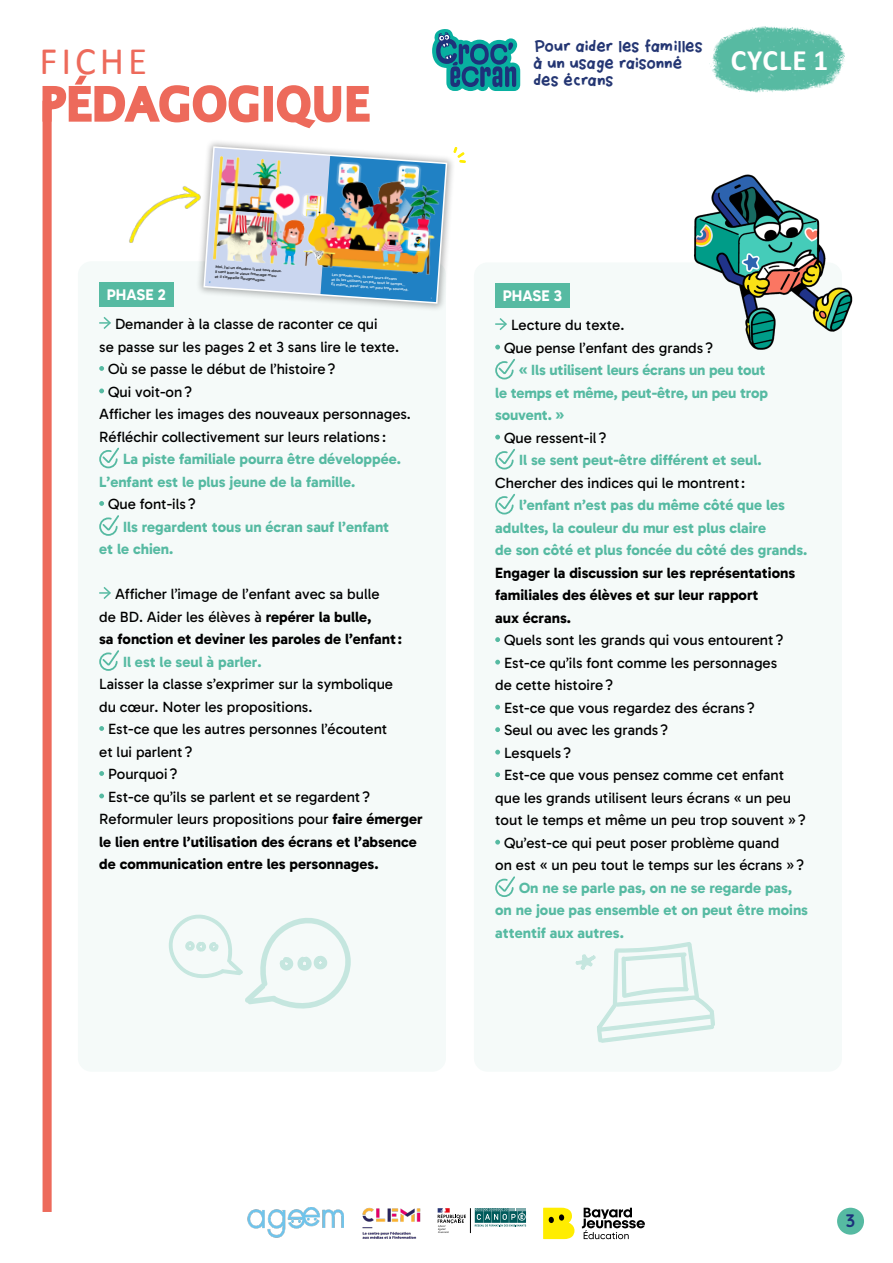
<style>
.page{position:relative;width:893px;height:1263px;background:#fff}
.page>*{position:absolute;margin:0;border:0;box-sizing:border-box;transform-origin:0 0}
.t1{font:39px "Calibri";letter-spacing:.1em;color:#ed6a5b}
.t2{font:700 29.7px "Calibri";letter-spacing:.04em;color:#fff}
.t3{font:700 18px "Quicksand";color:#1c317b}
.t4{font:15.6px "Gabarito";color:#fff}
.t5{font:800 15.45px/17.2px "Papercut";color:#243673}
.t6{font:15px/22.5px "Gabarito";color:#000}
.t7{font:15px/22.5px "Gabarito";color:#56baa2}
.t8{font:500 3.9px/4.9px "Uniform Rnd";color:#fff}
.t9{font:500 3.9px/4.9px "Uniform Rnd";color:#000}
</style>
<div class="page">
<svg style="left:438px;top:1208px;width:88px;height:25px"></svg>
<img style="left:362px;top:1208px;width:59px;height:31px">
<svg style="left:543px;top:1208px;width:31px;height:31px"></svg>
<svg style="left:582px;top:1208px;width:63px;height:31px"></svg>
<img style="left:248px;top:1208px;width:96px;height:30px">
<svg style="left:432px;top:29px;width:88px;height:62px"></svg>
<div style="left:43px;top:101px;width:9px;height:1111px;background:#ed6a5b"></div>
<div style="left:264px;top:86px;width:9px;height:36px;background:#ed6a5b"></div>
<svg style="left:276px;top:85px;width:94px;height:44px"></svg>
<svg style="left:42px;top:75px;width:217px;height:50px"></svg>
<img style="left:709px;top:26px;width:136px;height:67px">
<div style="left:837px;top:1208px;width:27px;height:27px;background:#56baa2;border-radius:50%"></div>
<img style="left:129px;top:186px;width:66px;height:57px">
<div style="left:78px;top:261px;width:368px;height:811px;background:#f5faf9;border-radius:14px"></div>
<div style="left:99px;top:283px;width:75px;height:24px;background:#56baa2"></div>
<svg style="left:99px;top:317px;width:12px;height:12px"></svg>
<svg style="left:99px;top:366px;width:5px;height:5px"></svg>
<svg style="left:99px;top:388px;width:5px;height:5px"></svg>
<svg style="left:99px;top:447px;width:20px;height:22px"></svg>
<svg style="left:99px;top:501px;width:5px;height:5px"></svg>
<svg style="left:99px;top:515px;width:20px;height:21px"></svg>
<svg style="left:99px;top:587px;width:12px;height:12px"></svg>
<svg style="left:99px;top:650px;width:20px;height:21px"></svg>
<svg style="left:99px;top:726px;width:5px;height:5px"></svg>
<svg style="left:99px;top:771px;width:5px;height:5px"></svg>
<svg style="left:99px;top:793px;width:5px;height:5px"></svg>
<div style="left:474px;top:262px;width:368px;height:810px;background:#f5faf9;border-radius:14px"></div>
<div style="left:495px;top:284px;width:75px;height:24px;background:#56baa2"></div>
<svg style="left:495px;top:318px;width:12px;height:12px"></svg>
<svg style="left:495px;top:345px;width:5px;height:4px"></svg>
<svg style="left:495px;top:358px;width:20px;height:22px"></svg>
<svg style="left:495px;top:435px;width:5px;height:4px"></svg>
<svg style="left:495px;top:448px;width:20px;height:22px"></svg>
<svg style="left:495px;top:493px;width:20px;height:22px"></svg>
<svg style="left:495px;top:637px;width:5px;height:5px"></svg>
<svg style="left:495px;top:660px;width:5px;height:4px"></svg>
<svg style="left:495px;top:705px;width:5px;height:4px"></svg>
<svg style="left:495px;top:727px;width:5px;height:5px"></svg>
<svg style="left:495px;top:750px;width:5px;height:4px"></svg>
<svg style="left:495px;top:772px;width:5px;height:5px"></svg>
<svg style="left:495px;top:840px;width:5px;height:4px"></svg>
<svg style="left:495px;top:876px;width:20px;height:21px"></svg>
<img style="left:694px;top:174px;width:159px;height:176px">
<svg style="left:169px;top:914px;width:181px;height:95px"></svg>
<div style="left:195px;top:138px;width:260px;height:174px;background:#000;opacity:.3"></div>
<svg style="left:575px;top:942px;width:140px;height:101px"></svg>
<img style="left:203px;top:146px;width:263px;height:158px">
<p class="t5" style="left:533px;top:38px;width:171px">Pour aider les familles à un usage raisonné des écrans</p>
<h1 class="t1" style="left:40px;top:34px;width:109px">FICHE</h1>
<h2 class="t2" style="left:731px;top:39px;width:99px">CYCLE 1</h2>
<p class="t9" style="left:216px;top:264px;width:68px;rotate:4deg">Moi, j’ai un doudou. Il est tout doux.<br>Il sent bon le vieux fromage mou<br>et il s’appelle Rougnougou.</p>
<p class="t8" style="left:332px;top:272px;width:79px;rotate:4deg">Les grands, eux, ils ont leurs écrans<br>et ils les utilisent un peu tout le temps…<br>Et même, peut-être, un peu trop souvent.</p>
<p class="t4" style="left:107px;top:285px;width:61px">PHASE 2</p>
<p class="t6" style="left:115px;top:313px;width:264px">Demander à la classe de raconter ce qui</p>
<p class="t6" style="left:99px;top:335px;width:301px">se passe sur les pages 2 et 3 sans lire le texte.</p>
<p class="t6" style="left:108px;top:358px;width:229px">Où se passe le début de l’histoire?</p>
<p class="t6" style="left:108px;top:380px;width:86px">Qui voit-on?</p>
<p class="t6" style="left:99px;top:403px;width:313px">Afficher les images des nouveaux personnages.</p>
<p class="t6" style="left:99px;top:425px;width:288px">Réfléchir collectivement sur leurs relations :</p>
<p class="t7" style="left:99px;top:448px;width:303px;text-indent:24px">La piste familiale pourra être développée.<br>L’enfant est le plus jeune de la famille.</p>
<p class="t6" style="left:108px;top:493px;width:89px">Que font-ils?</p>
<p class="t7" style="left:99px;top:515px;width:292px;text-indent:24px">Ils regardent tous un écran sauf l’enfant et le chien.</p>
<p class="t6" style="left:99px;top:583px;width:304px;text-indent:16px">Afficher l’image de l’enfant avec sa bulle<br>de BD. Aider les élèves à repérer la bulle,<br>sa fonction et deviner les paroles de l’enfant:</p>
<p class="t7" style="left:123px;top:650px;width:140px">Il est le seul à parler.</p>
<p class="t6" style="left:99px;top:673px;width:295px">Laisser la classe s’exprimer sur la symbolique</p>
<p class="t6" style="left:99px;top:695px;width:215px">du cœur. Noter les propositions.</p>
<p class="t6" style="left:108px;top:718px;width:281px">Est-ce que les autres personnes l’écoutent</p>
<p class="t6" style="left:99px;top:740px;width:95px">et lui parlent?</p>
<p class="t6" style="left:108px;top:763px;width:71px">Pourquoi?</p>
<p class="t6" style="left:108px;top:785px;width:264px">Est-ce qu’ils se parlent et se regardent?</p>
<p class="t6" style="left:99px;top:808px;width:325px">Reformuler leurs propositions pour faire émerger</p>
<p class="t6" style="left:99px;top:830px;width:319px">le lien entre l’utilisation des écrans et l’absence</p>
<p class="t6" style="left:99px;top:853px;width:281px">de communication entre les personnages.</p>
<p class="t4" style="left:503px;top:286px;width:61px">PHASE 3</p>
<p class="t6" style="left:504px;top:314px;width:211px;text-indent:7px">Lecture du texte.<br>Que pense l’enfant des grands?</p>
<p class="t7" style="left:495px;top:359px;width:274px;text-indent:24px">« Ils utilisent leurs écrans un peu tout le temps et même, peut-être, un peu trop souvent. »</p>
<p class="t6" style="left:504px;top:426px;width:104px">Que ressent-il?</p>
<p class="t7" style="left:519px;top:449px;width:244px">Il se sent peut-être différent et seul.</p>
<p class="t6" style="left:495px;top:471px;width:252px">Chercher des indices qui le montrent:</p>
<p class="t7" style="left:495px;top:494px;width:314px;text-indent:24px">l’enfant n’est pas du même côté que les adultes, la couleur du mur est plus claire<br>de son côté et plus foncée du côté des grands.</p>
<p class="t6" style="left:495px;top:561px;width:301px">Engager la discussion sur les représentations</p>
<p class="t6" style="left:495px;top:584px;width:265px">familiales des élèves et sur leur rapport</p>
<p class="t6" style="left:495px;top:606px;width:77px">aux écrans.</p>
<p class="t6" style="left:504px;top:629px;width:281px">Quels sont les grands qui vous entourent?</p>
<p class="t6" style="left:504px;top:651px;width:275px">Est-ce qu’ils font comme les personnages</p>
<p class="t6" style="left:495px;top:674px;width:120px">de cette histoire?</p>
<p class="t6" style="left:504px;top:696px;width:253px">Est-ce que vous regardez des écrans?</p>
<p class="t6" style="left:504px;top:719px;width:166px">Seul ou avec les grands?</p>
<p class="t6" style="left:504px;top:741px;width:69px">Lesquels?</p>
<p class="t6" style="left:504px;top:764px;width:282px">Est-ce que vous pensez comme cet enfant</p>
<p class="t6" style="left:495px;top:786px;width:297px">que les grands utilisent leurs écrans « un peu</p>
<p class="t6" style="left:495px;top:809px;width:312px">tout le temps et même un peu trop souvent »?</p>
<p class="t6" style="left:504px;top:831px;width:277px">Qu’est-ce qui peut poser problème quand</p>
<p class="t6" style="left:495px;top:854px;width:310px">on est « un peu tout le temps sur les écrans »?</p>
<p class="t7" style="left:495px;top:876px;width:314px;text-indent:24px">On ne se parle pas, on ne se regarde pas, on ne joue pas ensemble et on peut être moins attentif aux autres.</p>
<p class="t3" style="left:846px;top:1206px;width:11px">3</p>
</div>
